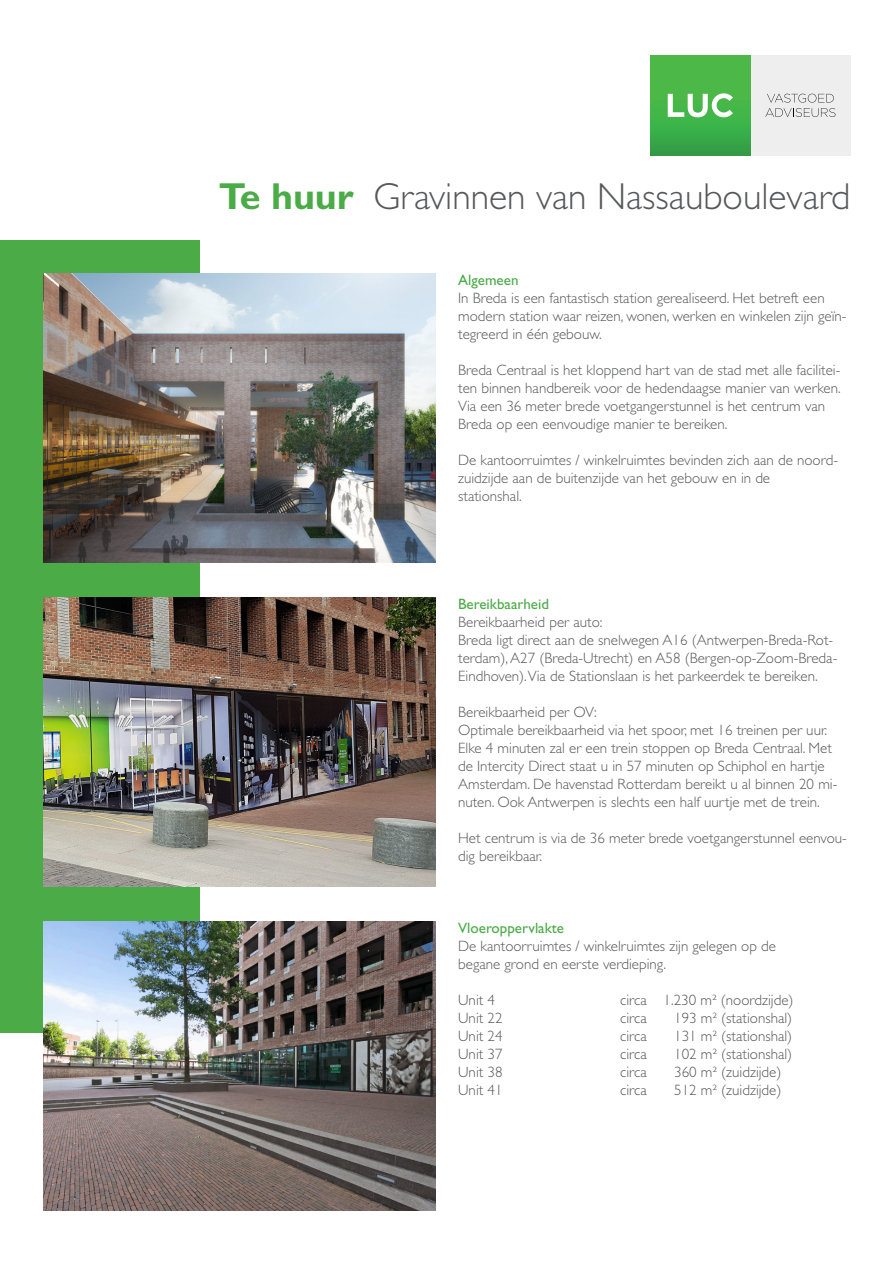
<style>
.page{position:relative;width:893px;height:1263px;background:#fff}
.page>*{position:absolute;margin:0;border:0;box-sizing:border-box;transform-origin:0 0}
.t1{font:300 37.65px "Gill Sans";color:#57585a}
.t2{font:700 37.65px "Gill Sans";color:#4aab47}
.t3{font:300 15px/18px "Gill Sans";color:#57585a}
.t4{font:15px "Gill Sans";color:#4aab47}
</style>
<div class="page">
<div style="left:0;top:241px;width:200px;height:792px;background:#4aab47"></div>
<img style="left:44px;top:274px;width:391px;height:288px">
<img style="left:44px;top:597px;width:391px;height:289px">
<img style="left:44px;top:921px;width:391px;height:289px">
<div style="left:750px;top:55px;width:100px;height:100px;background:#edeeed"></div>
<svg style="left:765px;top:94px;width:70px;height:23px"></svg>
<div style="left:650px;top:55px;width:100px;height:100px;background:linear-gradient(to bottom,#51bf48,#35a748)"></div>
<svg style="left:668px;top:93px;width:65px;height:24px"></svg>
<p class="t2" style="left:219px;top:174px;width:136px">Te huur</p>
<p class="t1" style="left:373px;top:175px;width:478px">Gravinnen van Nassauboulevard</p>
<p class="t4" style="left:458px;top:271px;width:62px">Algemeen</p>
<p class="t3" style="left:458px;top:289px;width:390px">In Breda is een fantastisch station gerealiseerd. Het betreft een modern station waar reizen, wonen, werken en winkelen zijn geïn&shy;tegreerd in één gebouw.</p>
<p class="t3" style="left:458px;top:361px;width:384px">Breda Centraal is het kloppend hart van de stad met alle facilitei&shy;ten binnen handbereik voor de hedendaagse manier van werken.<br>Via een 36 meter brede voetgangerstunnel is het centrum van Breda op een eenvoudige manier te bereiken.</p>
<p class="t3" style="left:458px;top:451px;width:381px">De kantoorruimtes / winkelruimtes bevinden zich aan de noord&shy;zuidzijde aan de buitenzijde van het gebouw en in de</p>
<p class="t3" style="left:458px;top:487px;width:65px">stationshal.</p>
<p class="t4" style="left:458px;top:595px;width:92px">Bereikbaarheid</p>
<p class="t3" style="left:458px;top:613px;width:146px">Bereikbaarheid per auto:</p>
<p class="t3" style="left:458px;top:631px;width:381px">Breda ligt direct aan de snelwegen A16 (Antwerpen-Breda-Rot&shy;terdam), A27 (Breda-Utrecht) en A58 (Bergen-op-Zoom-Breda-<br>Eindhoven).Via de Stationslaan is het parkeerdek te bereiken.</p>
<p class="t3" style="left:458px;top:703px;width:140px">Bereikbaarheid per OV:</p>
<p class="t3" style="left:458px;top:721px;width:381px">Optimale bereikbaarheid via het spoor, met 16 treinen per uur.<br>Elke 4 minuten zal er een trein stoppen op Breda Centraal. Met de Intercity Direct staat u in 57 minuten op Schiphol en hartje Amsterdam. De havenstad Rotterdam bereikt u al binnen 20 mi&shy;nuten. Ook Antwerpen is slechts een half uurtje met de trein.</p>
<p class="t3" style="left:458px;top:829px;width:390px">Het centrum is via de 36 meter brede voetgangerstunnel eenvou&shy;dig bereikbaar.</p>
<p class="t4" style="left:458px;top:919px;width:107px">Vloeroppervlakte</p>
<p class="t3" style="left:458px;top:937px;width:319px">De kantoorruimtes / winkelruimtes zijn gelegen op de</p>
<p class="t3" style="left:458px;top:955px;width:209px">begane grond en eerste verdieping.</p>
<p class="t3" style="left:458px;top:991px;width:38px">Unit 4</p>
<p class="t3" style="left:620px;top:991px;width:175px">circa 1.230 m² (noordzijde)</p>
<p class="t3" style="left:458px;top:1009px;width:46px">Unit 22</p>
<p class="t3" style="left:620px;top:1009px;width:28px">circa</p>
<p class="t3" style="left:674px;top:1009px;width:120px">193 m² (stationshal)</p>
<p class="t3" style="left:458px;top:1027px;width:46px">Unit 24</p>
<p class="t3" style="left:620px;top:1027px;width:28px">circa</p>
<p class="t3" style="left:674px;top:1027px;width:120px">131 m² (stationshal)</p>
<p class="t3" style="left:458px;top:1045px;width:46px">Unit 37</p>
<p class="t3" style="left:620px;top:1045px;width:28px">circa</p>
<p class="t3" style="left:674px;top:1045px;width:120px">102 m² (stationshal)</p>
<p class="t3" style="left:458px;top:1063px;width:46px">Unit 38</p>
<p class="t3" style="left:620px;top:1063px;width:28px">circa</p>
<p class="t3" style="left:674px;top:1063px;width:109px">360 m² (zuidzijde)</p>
<p class="t3" style="left:458px;top:1081px;width:46px">Unit 41</p>
<p class="t3" style="left:620px;top:1081px;width:28px">circa</p>
<p class="t3" style="left:674px;top:1081px;width:109px">512 m² (zuidzijde)</p>
</div>
